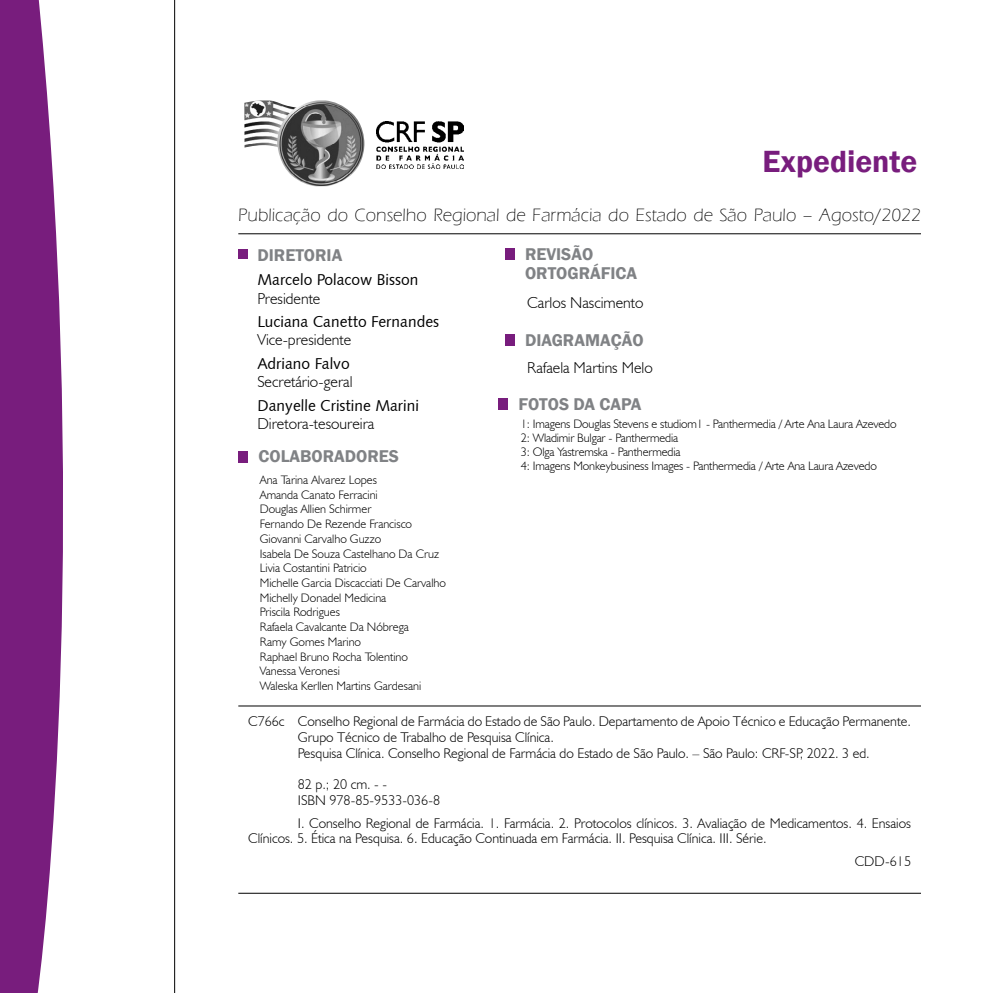
<style>
.page{position:relative;width:993px;height:993px;background:#fff}
.page>*{position:absolute;margin:0;border:0;box-sizing:border-box;transform-origin:0 0}
.t1{font:600 31.5px "Franklin Gothic";color:#781d7d}
.t2{font:300 18.38px "Eras ITC";color:#000}
.t3{font:600 17.5px/19.2px "Franklin Gothic";color:#808285}
.t4{font:300 15.75px "Humanist 521 BT";color:#000}
.t5{font:15.75px "Humanist 531 BT Roman A";color:#000}
.t6{font:300 14px/15.8px "Humanist 521 BT";color:#000}
.t7{font:300 14px/15.8px "Humanist 521 BT";color:#000101}
.t8{font:300 12.25px/14.7px "Humanist 521 BT";color:#000}
.s1{color:#000}
</style>
<div class="page">
<hr style="left:174px;top:0;width:1px;height:992px;background:#000">
<svg style="left:0;top:0;width:63px;height:992px;background:#87368b"></svg>
<img style="left:376px;top:121px;width:87px;height:48px">
<img style="left:244px;top:100px;width:120px;height:86px">
<hr style="left:238px;top:705px;width:682px;height:1px;background:#000">
<hr style="left:238px;top:892px;width:682px;height:1px;background:#000">
<div style="left:238px;top:249px;width:10px;height:10px;background:#781d7d"></div>
<div style="left:238px;top:451px;width:10px;height:11px;background:#781d7d"></div>
<hr style="left:238px;top:233px;width:682px;height:1px;background:#000">
<div style="left:504px;top:248px;width:10px;height:12px;background:#781d7d"></div>
<div style="left:504px;top:334px;width:10px;height:12px;background:#781d7d"></div>
<div style="left:498px;top:398px;width:10px;height:12px;background:#781d7d"></div>
<h1 class="t1" style="left:762px;top:142px;width:156px">Expediente</h1>
<h2 class="t2" style="left:238px;top:205px;width:684px">Publicação do Conselho Regional de Farmácia do Estado de São Paulo – Agosto/2022</h2>
<h3 class="t3" style="left:257px;top:245px;width:86px">DIRETORIA</h3>
<p class="t5" style="left:257px;top:270px;width:163px">Marcelo Polacow Bisson</p>
<p class="t4" style="left:257px;top:288px;width:64px">Presidente</p>
<p class="t5" style="left:257px;top:311px;width:183px">Luciana Canetto Fernandes</p>
<p class="t4" style="left:257px;top:330px;width:95px">Vice-presidente</p>
<p class="t5" style="left:257px;top:353px;width:94px">Adriano Falvo</p>
<p class="t4" style="left:257px;top:372px;width:97px">Secretário-geral</p>
<p class="t5" style="left:257px;top:395px;width:163px">Danyelle Cristine Marini</p>
<p class="t4" style="left:257px;top:414px;width:118px">Diretora-tesoureira</p>
<h3 class="t3" style="left:258px;top:447px;width:142px">COLABORADORES</h3>
<p class="t8" style="left:260px;top:472px;width:188px">Ana Tarina Alvarez Lopes<br>Amanda Canato Ferracini<br>Douglas Allien Schirmer<br>Fernando De Rezende Francisco<br>Giovanni Carvalho Guzzo<br>Isabela De Souza Castelhano Da Cruz<br>Livia Costantini Patricio<br>Michelle Garcia Discacciati De Carvalho<br>Michelly Donadel Medicina<br>Priscila Rodrigues<br>Rafaela Cavalcante Da Nóbrega<br>Ramy Gomes Marino<br>Raphael Bruno Rocha Tolentino<br>Vanessa Veronesi<br>Waleska Kerllen Martins Gardesani</p>
<h3 class="t3" style="left:525px;top:244px;width:114px">REVISÃO<br>ORTOGRÁFICA</h3>
<p class="t4" style="left:527px;top:293px;width:118px">Carlos Nascimento</p>
<h3 class="t3" style="left:525px;top:330px;width:120px">DIAGRAMAÇÃO</h3>
<p class="t4" style="left:527px;top:357px;width:127px">Rafaela Martins Melo</p>
<h3 class="t3" style="left:518px;top:394px;width:124px">FOTOS DA CAPA</h3>
<p class="t8" style="left:520px;top:417px;width:377px;line-height:14px">1: Imagens Douglas Stevens e studiom1 - Panthermedia / Arte Ana Laura Azevedo 2: Wladimir Bulgar - Panthermedia<br>3: Olga Yastremska - Panthermedia<br>4: Imagens Monkeybusiness Images - Panthermedia / Arte Ana Laura Azevedo</p>
<p class="t6" style="left:297px;top:713px;width:614px;text-indent:-49px">C766c Conselho Regional de Farmácia do Estado de São Paulo. Departamento de Apoio Técnico e Educação Permanente.<br>Grupo Técnico de Trabalho de Pesquisa Clínica.<br>Pesquisa Clínica. Conselho Regional de Farmácia do Estado de São Paulo. – São Paulo: CRF-SP, 2022. 3 ed.</p>
<p class="t7" style="left:298px;top:776px;width:144px"><span class="s1">82 p.; 20 cm. - -<br>ISBN</span> 978-85-9533-036-8</p>
<p class="t6" style="left:248px;top:814px;width:664px;text-indent:50px">I. Conselho Regional de Farmácia. 1. Farmácia. 2. Protocolos clínicos. 3. Avaliação de Medicamentos. 4. Ensaios<br>Clínicos. 5. Ética na Pesquisa. 6. Educação Continuada em Farmácia. II. Pesquisa Clínica. III. Série.</p>
<p class="t6" style="left:854px;top:853px;width:58px">CDD-615</p>
</div>
